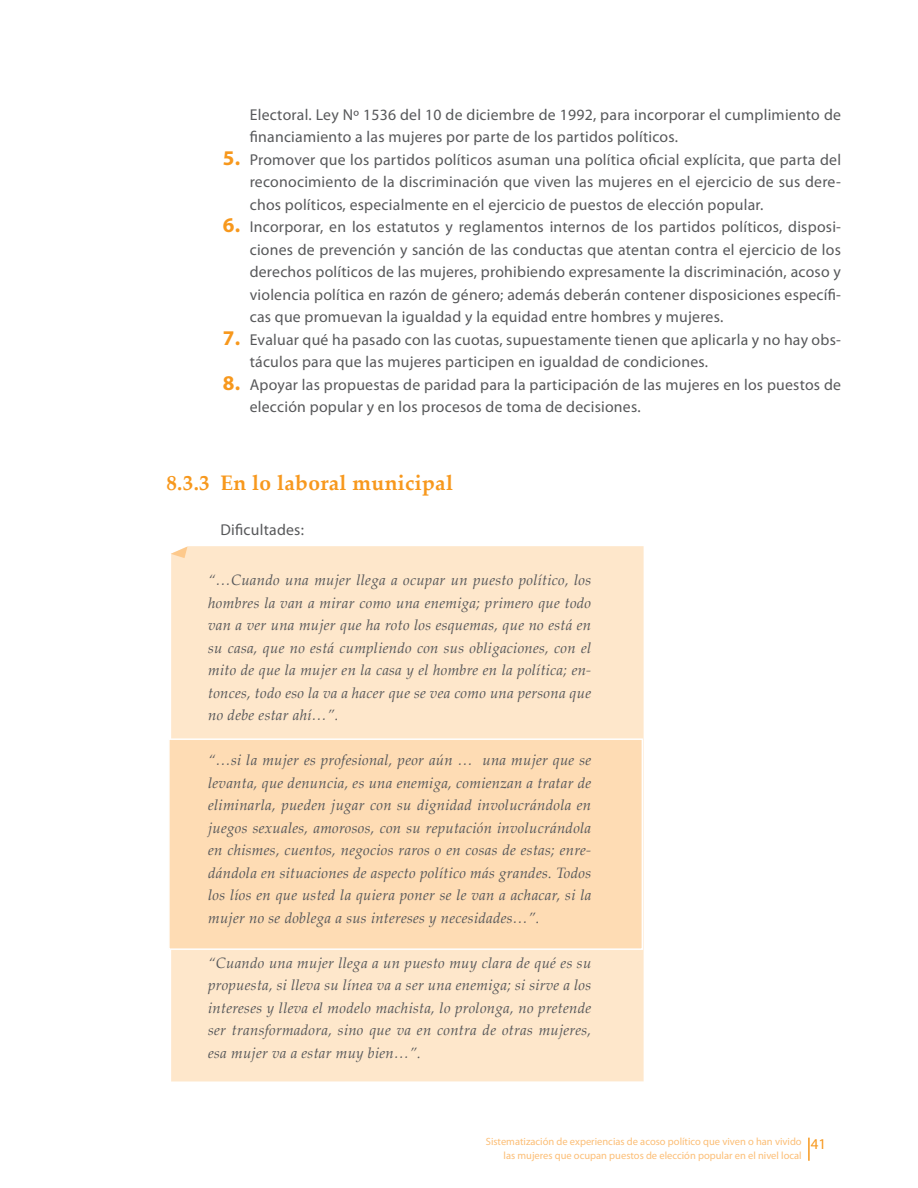
<style>
.page{position:relative;width:918px;height:1188px;background:#fff}
.page>*{position:absolute;margin:0;border:0;box-sizing:border-box;transform-origin:0 0}
.TEXTO_GENERAL{font:700 21px "Palatino Linotype";letter-spacing:.015em;color:#f7981d}
.TEXTO_GENERAL-2{font:15.75px/22.5px "Myriad Pro";letter-spacing:.015em;color:#57585a}
.TEXTO_GENERAL-3{font:italic 15px/22.5px "Palatino Linotype";letter-spacing:.015em;color:#57585a;text-align:justify}
.t1{font:15px "Myriad Pro";color:#f7981d}
.t2{font:10.5px/13.5px "Myriad Pro";color:#fcbe76;text-align:right}
.s1{font-weight:700;font-size:21px;color:#f7981d}
</style>
<div class="page">
<hr style="left:808px;top:1138px;width:2px;height:23px;background:#f7981d">
<div style="left:171px;top:546px;width:473px;height:536px;background:#fee7cb"></div>
<svg style="left:171px;top:547px;width:16px;height:11px"></svg>
<div style="left:168px;top:738px;width:475px;height:212px;background:#fedcb4;border:2px solid #fff"></div>
<p class="TEXTO_GENERAL-2" style="left:250px;top:103px;width:593px">Electoral. Ley Nº 1536 del 10 de diciembre de 1992, para incorporar el cumplimiento de financiamiento a las mujeres por parte de los partidos políticos.</p>
<p class="TEXTO_GENERAL-2" style="left:250px;top:148px;width:593px;text-align:justify;text-indent:-27px"><span class="s1">5.</span> Promover que los partidos políticos asuman una política oficial explícita, que parta del reconocimiento de la discriminación que viven las mujeres en el ejercicio de sus dere&shy;chos políticos, especialmente en el ejercicio de puestos de elección popular.</p>
<p class="TEXTO_GENERAL-2" style="left:250px;top:216px;width:593px;text-align:justify;text-indent:-27px"><span class="s1">6.</span> Incorporar, en los estatutos y reglamentos internos de los partidos políticos, disposi&shy;ciones de prevención y sanción de las conductas que atentan contra el ejercicio de los derechos políticos de las mujeres, prohibiendo expresamente la discriminación, acoso y violencia política en razón de género; además deberán contener disposiciones específi&shy;cas que promuevan la igualdad y la equidad entre hombres y mujeres.</p>
<p class="TEXTO_GENERAL-2" style="left:250px;top:328px;width:593px;text-indent:-27px"><span class="s1">7.</span> Evaluar qué ha pasado con las cuotas, supuestamente tienen que aplicarla y no hay obs&shy;táculos para que las mujeres participen en igualdad de condiciones.</p>
<p class="TEXTO_GENERAL-2" style="left:250px;top:373px;width:593px;text-indent:-27px"><span class="s1">8.</span> Apoyar las propuestas de paridad para la participación de las mujeres en los puestos de elección popular y en los procesos de toma de decisiones.</p>
<p class="TEXTO_GENERAL" style="left:166px;top:468px;width:288px">8.3.3 En lo laboral municipal</p>
<p class="TEXTO_GENERAL-2" style="left:220px;top:518px;width:85px">Dificultades:</p>
<p class="TEXTO_GENERAL-3" style="left:208px;top:568px;width:385px">“…Cuando una mujer llega a ocupar un puesto político, los hombres la van a mirar como una enemiga; primero que todo van a ver una mujer que ha roto los esquemas, que no está en su casa, que no está cumpliendo con sus obligaciones, con el mito de que la mujer en la casa y el hombre en la política; en&shy;tonces, todo eso la va a hacer que se vea como una persona que no debe estar ahí…”.</p>
<p class="TEXTO_GENERAL-3" style="left:208px;top:748px;width:385px">“…si la mujer es profesional, peor aún … una mujer que se levanta, que denuncia, es una enemiga, comienzan a tratar de eliminarla, pueden jugar con su dignidad involucrándola en juegos sexuales, amorosos, con su reputación involucrándola en chismes, cuentos, negocios raros o en cosas de estas; enre&shy;dándola en situaciones de aspecto político más grandes. Todos los líos en que usted la quiera poner se le van a achacar, si la mujer no se doblega a sus intereses y necesidades…”.</p>
<p class="TEXTO_GENERAL-3" style="left:208px;top:951px;width:385px">“Cuando una mujer llega a un puesto muy clara de qué es su propuesta, si lleva su línea va a ser una enemiga; si sirve a los intereses y lleva el modelo machista, lo prolonga, no pretende ser transformadora, sino que va en contra de otras mujeres, esa mujer va a estar muy bien…”.</p>
<p class="t2" style="left:486px;top:1135px;width:317px">Sistematización de experiencias de acoso político que viven o han vivido las mujeres que ocupan puestos de elección popular en el nivel local</p>
<p class="t1" style="left:811px;top:1134px;width:17px">41</p>
</div>
